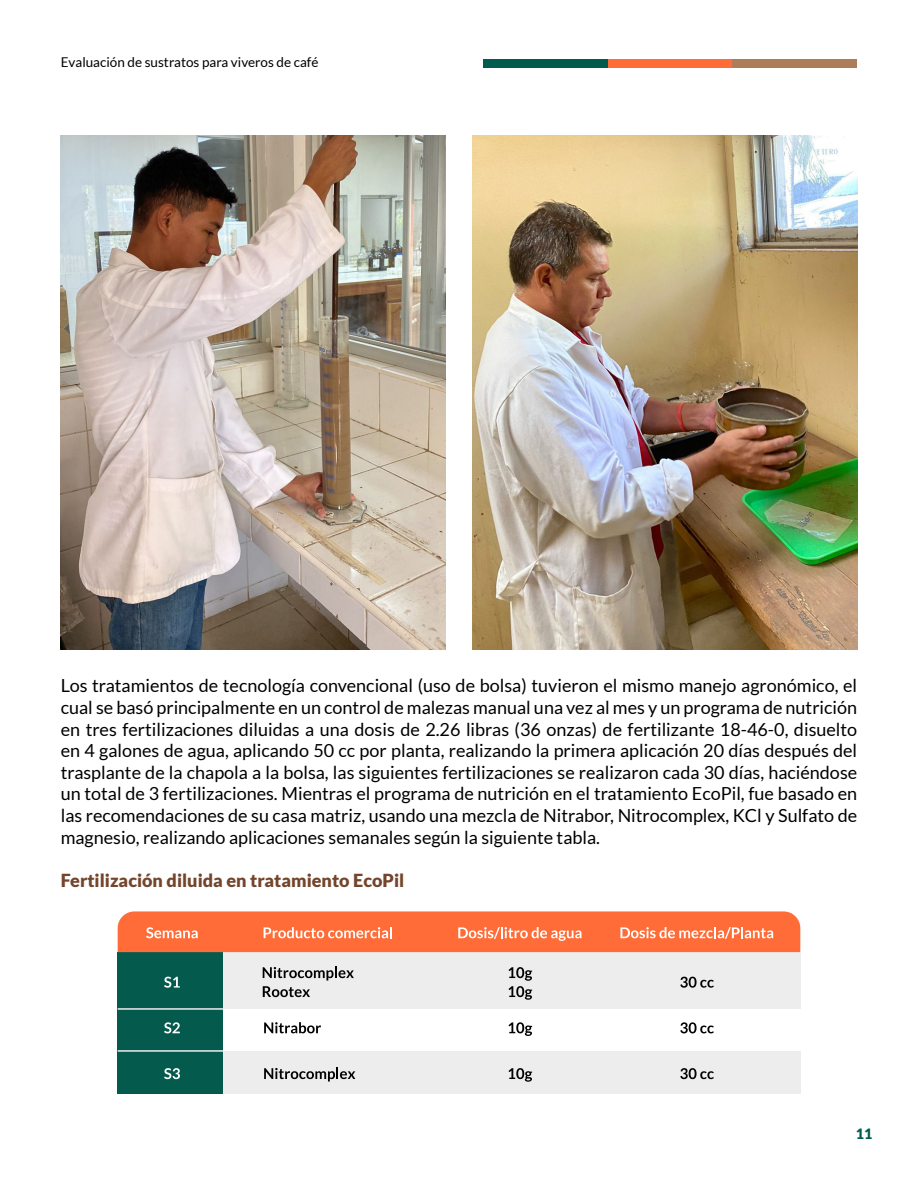
<style>
.page{position:relative;width:918px;height:1188px;background:#fff}
.page>*{position:absolute;margin:0;border:0;box-sizing:border-box;transform-origin:0 0}
.t1{font:18px/21.6px "Lato";color:#000;text-align:justify}
.t2{font:900 18px "Lato";color:#73452c}
.t3{font:900 14.25px "Lato";color:#015c4d}
.t4{font:13.5px "Lato";color:#000}
</style>
<div class="page">
<div style="left:483px;top:59px;width:125px;height:9px;background:#015c4d"></div>
<div style="left:608px;top:59px;width:125px;height:9px;background:#ff6c37"></div>
<div style="left:733px;top:59px;width:124px;height:9px;background:#ad7c58"></div>
<img style="left:61px;top:135px;width:385px;height:515px">
<img style="left:472px;top:135px;width:385px;height:515px">
<div style="left:118px;top:952px;width:105px;height:142px;background:#045b4d"></div>
<div style="left:223px;top:952px;width:577px;height:57px;background:#ededed"></div>
<div style="left:223px;top:1051px;width:577px;height:43px;background:#ededed"></div>
<svg style="left:164px;top:1022px;width:16px;height:11px"></svg>
<svg style="left:164px;top:1068px;width:16px;height:11px"></svg>
<svg style="left:164px;top:977px;width:16px;height:11px"></svg>
<svg style="left:680px;top:1022px;width:34px;height:11px"></svg>
<svg style="left:680px;top:1068px;width:34px;height:11px"></svg>
<svg style="left:680px;top:977px;width:34px;height:11px"></svg>
<svg style="left:264px;top:1022px;width:57px;height:11px"></svg>
<svg style="left:264px;top:1068px;width:91px;height:14px"></svg>
<svg style="left:263px;top:967px;width:91px;height:30px"></svg>
<svg style="left:118px;top:911px;width:682px;height:41px"></svg>
<svg style="left:509px;top:1022px;width:23px;height:14px"></svg>
<svg style="left:509px;top:1068px;width:23px;height:14px"></svg>
<svg style="left:509px;top:967px;width:23px;height:33px"></svg>
<hr style="left:118px;top:1008px;width:105px;height:2px;background:#ededed">
<hr style="left:118px;top:1050px;width:105px;height:2px;background:#ededed">
<p class="t4" style="left:61px;top:55px;width:259px">Evaluación de sustratos para viveros de café</p>
<p class="t1" style="left:61px;top:675px;width:798px">Los tratamientos de tecnología convencional (uso de bolsa) tuvieron el mismo manejo agronómico, el cual se basó principalmente en un control de malezas manual una vez al mes y un programa de nutrición en tres fertilizaciones diluidas a una dosis de 2.26 libras (36 onzas) de fertilizante 18-46-0, disuelto en 4 galones de agua, aplicando 50 cc por planta, realizando la primera aplicación 20 días después del trasplante de la chapola a la bolsa, las siguientes fertilizaciones se realizaron cada 30 días, haciéndose un total de 3 fertilizaciones. Mientras el programa de nutrición en el tratamiento EcoPil, fue basado en las recomendaciones de su casa matriz, usando una mezcla de Nitrabor, Nitrocomplex, KCl y Sulfato de magnesio, realizando aplicaciones semanales según la siguiente tabla.</p>
<p class="t2" style="left:61px;top:870px;width:345px">Fertilización diluida en tratamiento EcoPil</p>
<p class="t3" style="left:856px;top:1126px;width:18px">11</p>
</div>
